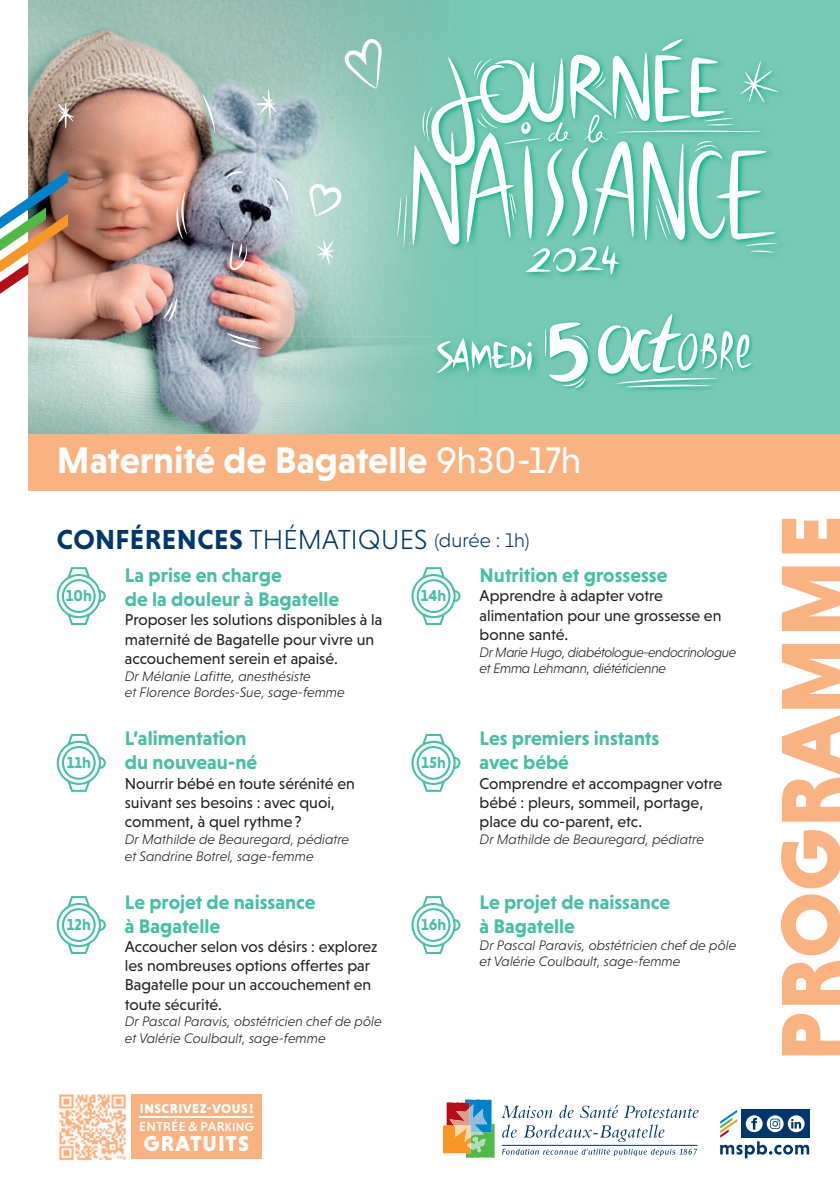
<style>
.page{position:relative;width:840px;height:1191px;background:#fff}
.page>*{position:absolute;margin:0;border:0;box-sizing:border-box;transform-origin:0 0}
.t1{font:900 86.8px "Niveau Grotesk";letter-spacing:.015em;color:#f9b281}
.t2{font:700 37.6px "Niveau Grotesk";color:#fff}
.t3{font:700 28px "Niveau Grotesk";letter-spacing:.015em;color:#00376b}
.t4{font:900 22px "Niveau Grotesk";letter-spacing:.045em;color:#fff}
.t5{font:700 20px/24px "Niveau Grotesk";color:#46bfa5}
.t6{font:16px/19.2px "Niveau Grotesk";color:#231f20}
.t7{font:700 16px "Niveau Grotesk";color:#46bfa5}
.t8{font:italic 300 14px/16.8px "Niveau Grotesk";color:#231f20}
.t9{font:italic 300 14px/16.8px "Niveau Grotesk";letter-spacing:-.03em;color:#231f20}
.t10{font:900 13.4px/18px "Niveau Grotesk";letter-spacing:.035em;color:#fff}
.s1{font-weight:400}
.s2{font-weight:300}
.s3{font-weight:300;font-size:20px}
.s4{font-weight:500}
.s5{font-weight:500;font-size:12.2px}
</style>
<div class="page">
<img style="left:28px;top:0;width:242px;height:434px">
<img style="left:270px;top:67px;width:124px;height:202px">
<img style="left:270px;top:269px;width:208px;height:165px">
<div style="left:478px;top:0;width:361px;height:482px;background:#76c9b5"></div>
<svg style="left:0;top:170px;width:68px;height:124px"></svg>
<svg style="left:442px;top:1099px;width:52px;height:59px;background:#a5a486"></svg>
<hr style="left:501px;top:1145px;width:196px;height:1px;background:#00376b">
<svg style="left:501px;top:1105px;width:51px;height:13px"></svg>
<svg style="left:559px;top:1104px;width:14px;height:14px"></svg>
<svg style="left:580px;top:1105px;width:37px;height:13px"></svg>
<svg style="left:624px;top:1105px;width:74px;height:13px"></svg>
<svg style="left:502px;top:1124px;width:14px;height:13px"></svg>
<svg style="left:523px;top:1124px;width:141px;height:18px"></svg>
<svg style="left:502px;top:1148px;width:194px;height:8px"></svg>
<svg style="left:720px;top:1109px;width:88px;height:49px"></svg>
<img style="left:433px;top:333px;width:105px;height:49px">
<svg style="left:436px;top:337px;width:96px;height:36px"></svg>
<img style="left:628px;top:336px;width:125px;height:56px">
<svg style="left:597px;top:314px;width:153px;height:73px"></svg>
<img style="left:565px;top:321px;width:26px;height:69px">
<svg style="left:544px;top:322px;width:44px;height:66px"></svg>
<div style="left:28px;top:434px;width:811px;height:56px;background:#f9b281"></div>
<img style="left:394px;top:36px;width:387px;height:246px">
<svg style="left:396px;top:38px;width:384px;height:237px"></svg>
<svg style="left:344px;top:39px;width:37px;height:50px"></svg>
<svg style="left:176px;top:190px;width:11px;height:49px"></svg>
<svg style="left:229px;top:240px;width:18px;height:30px"></svg>
<svg style="left:57px;top:103px;width:18px;height:27px"></svg>
<svg style="left:255px;top:88px;width:22px;height:32px"></svg>
<svg style="left:316px;top:239px;width:19px;height:28px"></svg>
<svg style="left:202px;top:93px;width:13px;height:40px"></svg>
<svg style="left:163px;top:298px;width:14px;height:23px"></svg>
<svg style="left:226px;top:333px;width:35px;height:16px"></svg>
<svg style="left:309px;top:184px;width:32px;height:33px"></svg>
<svg style="left:225px;top:171px;width:19px;height:7px"></svg>
<svg style="left:274px;top:179px;width:14px;height:23px"></svg>
<svg style="left:57px;top:567px;width:49px;height:58px"></svg>
<svg style="left:411px;top:567px;width:49px;height:58px"></svg>
<svg style="left:57px;top:734px;width:49px;height:58px"></svg>
<svg style="left:411px;top:734px;width:49px;height:58px"></svg>
<svg style="left:57px;top:896px;width:49px;height:58px"></svg>
<svg style="left:411px;top:896px;width:49px;height:58px"></svg>
<img style="left:57px;top:1093px;width:69px;height:68px">
<div style="left:131px;top:1094px;width:130px;height:65px;background:#f9b281"></div>
<hr style="left:139px;top:1116px;width:115px;height:2px;background:#fff">
<h2 class="t2" style="left:57px;top:439px;width:526px">Maternité de Bagatelle <span class="s1">9h30-17h</span></h2>
<h3 class="t3" style="left:57px;top:523px;width:474px">CONFÉRENCES <span class="s2">THÉMATIQUES</span> <span class="s3">(durée : 1h)</span></h3>
<p class="t5" style="left:125px;top:563px;width:216px">La prise en charge<br>de la douleur à Bagatelle</p>
<p class="t6" style="left:125px;top:610px;width:259px">Proposer les solutions disponibles à la maternité de Bagatelle pour vivre un accouchement serein et apaisé.</p>
<p class="t8" style="left:125px;top:667px;width:221px">Dr Mélanie Lafitte, anesthésiste<br>et Florence Bordes-Sue, sage-femme</p>
<p class="t5" style="left:125px;top:726px;width:134px">L’alimentation du nouveau-né</p>
<p class="t6" style="left:125px;top:773px;width:231px">Nourrir bébé en toute sérénité en suivant ses besoins : avec quoi, comment, à quel rythme ?</p>
<p class="t8" style="left:125px;top:830px;width:226px">Dr Mathilde de Beauregard, pédiatre et Sandrine Botrel, sage-femme</p>
<p class="t5" style="left:125px;top:889px;width:192px">Le projet de naissance à Bagatelle</p>
<p class="t6" style="left:125px;top:936px;width:254px">Accoucher selon vos désirs : explorez les nombreuses options offertes par<br>Bagatelle pour un accouchement en toute sécurité.</p>
<p class="t8" style="left:125px;top:1013px;width:258px">Dr Pascal Paravis, obstétricien chef de pôle et Valérie Coulbault, sage-femme</p>
<p class="t5" style="left:479px;top:563px;width:189px">Nutrition et grossesse</p>
<p class="t6" style="left:479px;top:586px;width:243px">Apprendre à adapter votre alimentation pour une grossesse en bonne santé.</p>
<p class="t9" style="left:479px;top:643px;width:258px">Dr Marie Hugo, diabétologue-endocrinologue et Emma Lehmann, diététicienne</p>
<p class="t7" style="left:66px;top:586px;width:27px">10h</p>
<p class="t7" style="left:420px;top:586px;width:27px">14h</p>
<p class="t5" style="left:479px;top:726px;width:181px">Les premiers instants avec bébé</p>
<p class="t6" style="left:479px;top:773px;width:244px">Comprendre et accompagner votre bébé : pleurs, sommeil, portage, place du co-parent, etc.</p>
<p class="t8" style="left:479px;top:830px;width:226px">Dr Mathilde de Beauregard, pédiatre</p>
<p class="t7" style="left:67px;top:753px;width:26px">11h</p>
<p class="t7" style="left:421px;top:753px;width:26px">15h</p>
<p class="t5" style="left:479px;top:889px;width:192px">Le projet de naissance à Bagatelle</p>
<p class="t8" style="left:479px;top:936px;width:258px">Dr Pascal Paravis, obstétricien chef de pôle et Valérie Coulbault, sage-femme</p>
<p class="t7" style="left:67px;top:915px;width:25px">12h</p>
<p class="t7" style="left:421px;top:915px;width:27px">16h</p>
<p class="t10" style="left:139px;top:1099px;width:116px">INSCRIVEZ-VOUS !<br><span class="s4">ENTRÉE &amp; PAR</span><span class="s5">KING</span></p>
<h3 class="t4" style="left:144px;top:1130px;width:107px">GRATUITS</h3>
<h1 class="t1" style="left:760px;top:1061px;width:548px;rotate:-90deg">PROGRAMME</h1>
</div>
